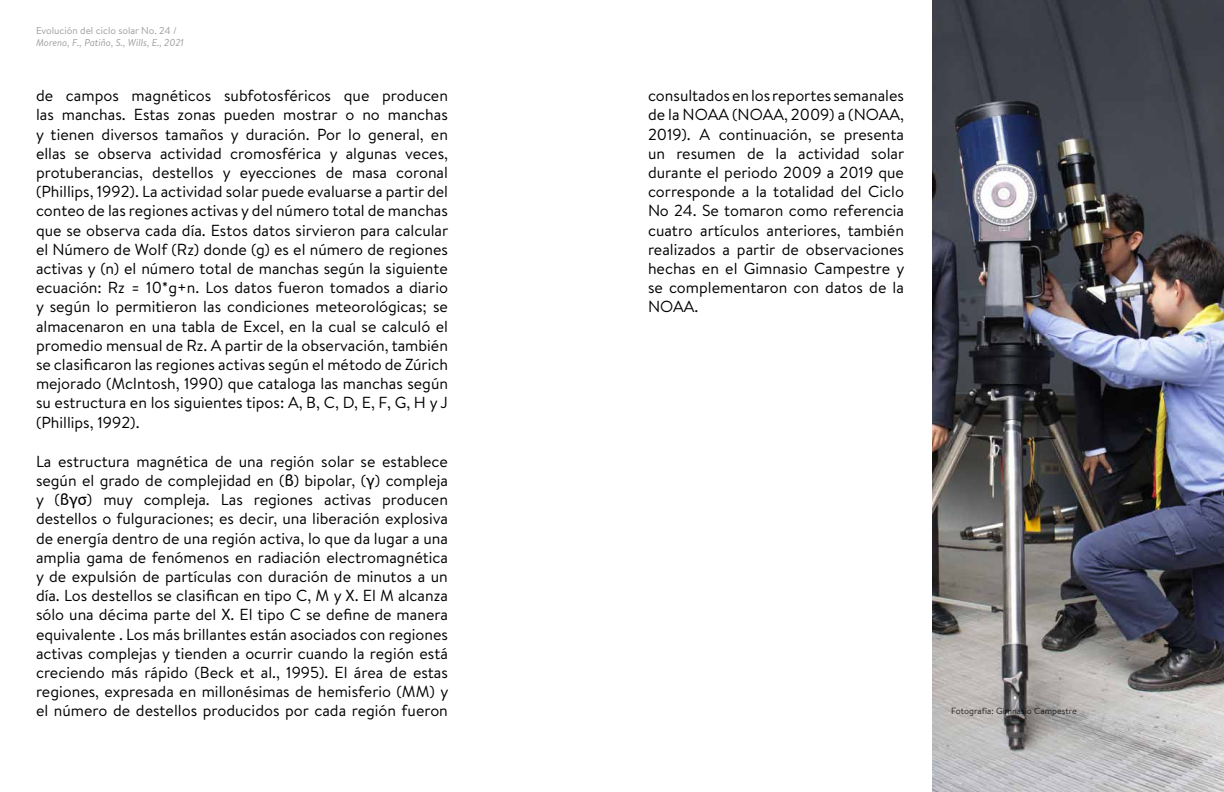
<style>
.page{position:relative;width:1224px;height:792px;background:#fff}
.page>*{position:absolute;margin:0;border:0;box-sizing:border-box;transform-origin:0 0}
.t1{font:16px/19.2px "Brandon Text";color:#000;text-align:justify}
.t2{font:italic 10px "Brandon Text";color:#9d9d9c}
.t3{font:10px "Brandon Text";color:#9d9d9c}
.t4{font:9px "Brandon Text";color:#000}
.s1{font-family:"Trebuchet MS"}
</style>
<div class="page">
<img style="left:932px;top:0;width:292px;height:792px">
<p class="t3" style="left:36px;top:23px;width:142px">Evolución del ciclo solar No. 24 /</p>
<p class="t2" style="left:36px;top:35px;width:149px">Moreno, F., Patiño, S., Wills, E., 2021</p>
<p class="t1" style="left:36px;top:86px;width:414px">de campos magnéticos subfotosféricos que producen las manchas. Estas zonas pueden mostrar o no manchas y tienen diversos tamaños y duración. Por lo general, en ellas se observa actividad cromosférica y algunas veces, protuberancias, destellos y eyecciones de masa coronal (Phillips, 1992). La actividad solar puede evaluarse a partir del conteo de las regiones activas y del número total de manchas que se observa cada día. Estos datos sirvieron para calcular el Número de Wolf (Rz) donde (g) es el número de regiones activas y (n) el número total de manchas según la siguiente ecuación: Rz = 10*g+n. Los datos fueron tomados a diario y según lo permitieron las condiciones meteorológicas; se almacenaron en una tabla de Excel, en la cual se calculó el promedio mensual de Rz. A partir de la observación, también se clasificaron las regiones activas según el método de Zúrich mejorado (McIntosh, 1990) que cataloga las manchas según su estructura en los siguientes tipos: A, B, C, D, E, F, G, H y J (Phillips, 1992).</p>
<p class="t1" style="left:36px;top:451px;width:414px">La estructura magnética de una región solar se establece según el grado de complejidad en (<span class="s1">β</span>) bipolar, (<span class="s1">γ</span>) compleja y (<span class="s1">βγσ</span>) muy compleja. Las regiones activas producen destellos o fulguraciones; es decir, una liberación explosiva de energía dentro de una región activa, lo que da lugar a una amplia gama de fenómenos en radiación electromagnética y de expulsión de partículas con duración de minutos a un día. Los destellos se clasifican en tipo C, M y X. El M alcanza sólo una décima parte del X. El tipo C se define de manera equivalente . Los más brillantes están asociados con regiones activas complejas y tienden a ocurrir cuando la región está creciendo más rápido (Beck et al., 1995). El área de estas regiones, expresada en millonésimas de hemisferio (MM) y el número de destellos producidos por cada región fueron</p>
<p class="t1" style="left:648px;top:86px;width:258px">consultados en los reportes semanales de la NOAA (NOAA, 2009) a (NOAA, 2019). A continuación, se presenta un resumen de la actividad solar durante el periodo 2009 a 2019 que corresponde a la totalidad del Ciclo No 24. Se tomaron como referencia cuatro artículos anteriores, también realizados a partir de observaciones hechas en el Gimnasio Campestre y se complementaron con datos de la NOAA.</p>
<p class="t4" style="left:951px;top:704px;width:127px">Fotografía: Gimnasio Campestre</p>
</div>
